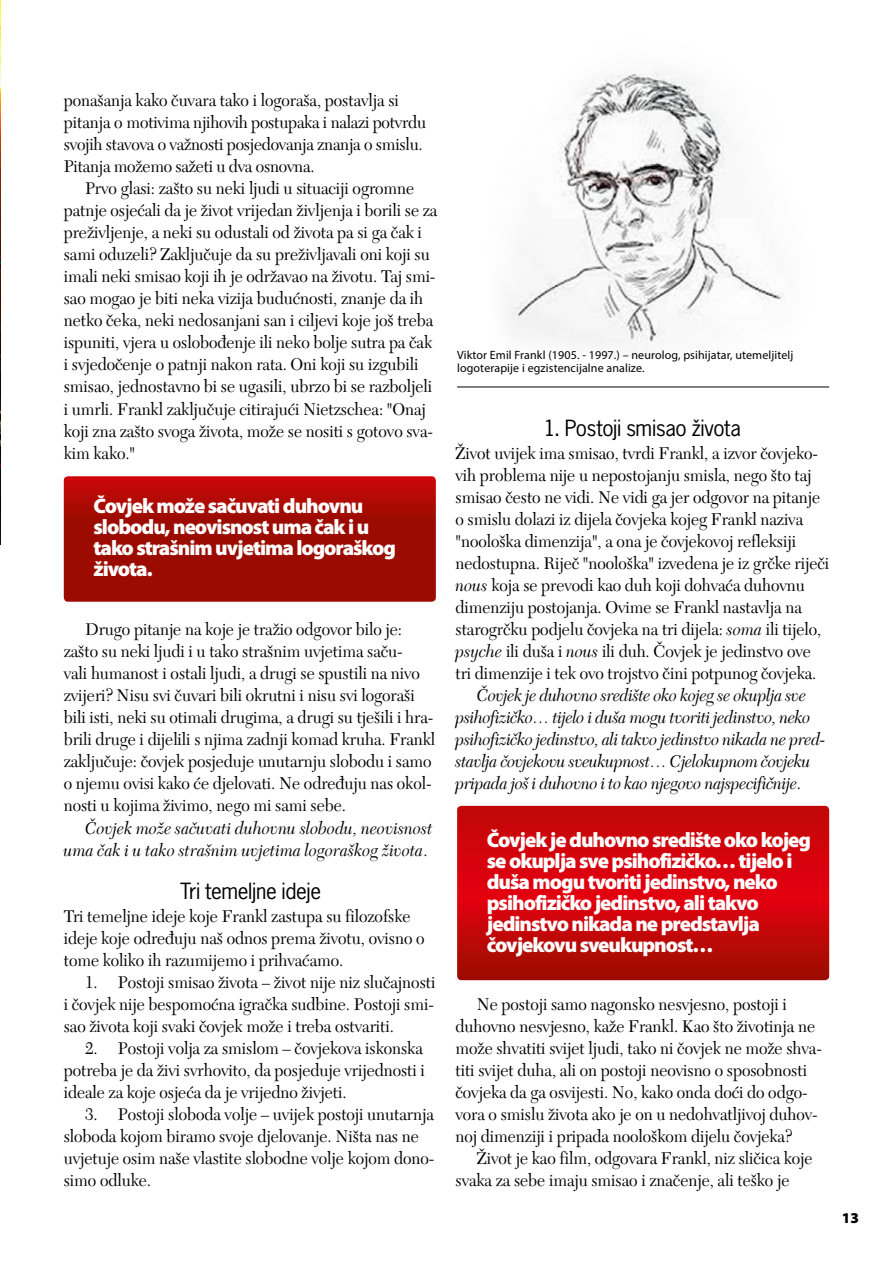
<style>
.page{position:relative;width:893px;height:1263px;background:#fff}
.page>*{position:absolute;margin:0;border:0;box-sizing:border-box;transform-origin:0 0}
.t1{font:900 21px/21px "Myriad Pro";letter-spacing:-.05em;color:#fff}
.t2{font:21px "News Gothic Std";letter-spacing:-.02em;color:#000}
.t3{font:17.7px/22px "New Caledonia LT Std";letter-spacing:-.005em;color:#000;scale:.95 1}
.t4{font:italic 17.7px/22px "New Caledonia LT Std";letter-spacing:-.02em;color:#000;text-align:right;scale:.95 1}
.t5{font:900 15px "Myriad Pro";color:#000}
.t6{font:12px/13.5px "Myriad Pro";letter-spacing:.01em;color:#000}
.s1{font-style:normal}
.s2{font-style:italic}
</style>
<div class="page">
<img style="left:0;top:0;width:1px;height:544px">
<hr style="left:0;top:201px;width:1px;height:239px;background:#c09a72">
<svg style="left:457px;top:806px;width:372px;height:174px;background:#c8050a"></svg>
<svg style="left:64px;top:476px;width:372px;height:126px;background:#a40b03"></svg>
<img style="left:509px;top:72px;width:274px;height:280px">
<hr style="left:457px;top:387px;width:372px;height:1px;background:#000">
<p class="t3" style="left:64px;top:89px;width:383px">ponašanja kako čuvara tako i logoraša, postavlja si pitanja o motivima njihovih postupaka i nalazi potvrdu svojih stavova o važnosti posjedovanja znanja o smislu.<br>Pitanja možemo sažeti u dva osnovna.</p>
<p class="t3" style="left:64px;top:178px;width:395px;text-indent:21px">Prvo glasi: zašto su neki ljudi u situaciji ogromne patnje osjećali da je život vrijedan življenja i borili se za preživljenje, a neki su odustali od života pa si ga čak i sami oduzeli? Zaključuje da su preživljavali oni koji su imali neki smisao koji ih je održavao na životu. Taj smi&shy;sao mogao je biti neka vizija budućnosti, znanje da ih netko čeka, neki nedosanjani san i ciljevi koje još treba ispuniti, vjera u oslobođenje ili neko bolje sutra pa čak i svjedočenje o patnji nakon rata. Oni koji su izgubili smisao, jednostavno bi se ugasili, ubrzo bi se razboljeli i umrli. Frankl zaključuje citirajući Nietzschea: "Onaj koji zna zašto svoga života, može se nositi s gotovo sva&shy;kim kako."</p>
<p class="t1" style="left:94px;top:495px;width:304px">Čovjek može sačuvati duhovnu slobodu, neovisnost uma čak i u tako strašnim uvjetima logoraškog života.</p>
<p class="t3" style="left:64px;top:618px;width:392px;text-indent:21px">Drugo pitanje na koje je tražio odgovor bilo je: zašto su neki ljudi i u tako strašnim uvjetima saču-<br>vali humanost i ostali ljudi, a drugi se spustili na nivo zvijeri? Nisu svi čuvari bili okrutni i nisu svi logoraši bili isti, neki su otimali drugima, a drugi su tješili i hra&shy;brili druge i dijelili s njima zadnji komad kruha. Frankl zaključuje: čovjek posjeduje unutarnju slobodu i samo o njemu ovisi kako će djelovati. Ne određuju nas okol&shy;nosti u kojima živimo, nego mi sami sebe.</p>
<p class="t4" style="left:64px;top:817px;width:390px">Čovjek može sačuvati duhovnu slobodu, neovisnost uma čak i u tako strašnim uvjetima logoraškog života<span class="s1">.</span></p>
<p class="t2" style="left:180px;top:877px;width:143px">Tri temeljne ideje</p>
<p class="t3" style="left:64px;top:905px;width:381px">Tri temeljne ideje koje Frankl zastupa su filozofske ideje koje određuju naš odnos prema životu, ovisno o tome koliko ih razumijemo i prihvaćamo.</p>
<p class="t3" style="left:64px;top:971px;width:393px;text-align:justify;text-indent:21px">1. Postoji smisao života – život nije niz slučajnosti i čovjek nije bespomoćna igračka sudbine. Postoji smi&shy;sao života koji svaki čovjek može i treba ostvariti.</p>
<p class="t3" style="left:64px;top:1037px;width:382px;text-align:justify;text-indent:21px">2. Postoji volja za smislom – čovjekova iskonska potreba je da živi svrhovito, da posjeduje vrijednosti i ideale za koje osjeća da je vrijedno živjeti.</p>
<p class="t3" style="left:64px;top:1104px;width:392px;text-indent:21px">3. Postoji sloboda volje – uvijek postoji unutarnja sloboda kojom biramo svoje djelovanje. Ništa nas ne uvjetuje osim naše vlastite slobodne volje kojom dono&shy;simo odluke.</p>
<p class="t6" style="left:457px;top:348px;width:338px">Viktor Emil Frankl (1905. - 1997.) – neurolog, psihijatar, utemeljitelj logoterapije i egzistencijalne analize.</p>
<p class="t2" style="left:544px;top:414px;width:199px">1. Postoji smisao života</p>
<p class="t3" style="left:455px;top:442px;width:395px">Život uvijek ima smisao, tvrdi Frankl, a izvor čovjeko&shy;vih problema nije u nepostojanju smisla, nego što taj smisao često ne vidi. Ne vidi ga jer odgovor na pitanje o smislu dolazi iz dijela čovjeka kojeg Frankl naziva "noološka dimenzija", a ona je čovjekovoj refleksiji nedostupna. Riječ "noološka" izvedena je iz grčke riječi <span class="s2">nous</span> koja se prevodi kao duh koji dohvaća duhovnu dimenziju postojanja. Ovime se Frankl nastavlja na starogrčku podjelu čovjeka na tri dijela: <span class="s2">soma</span> ili tijelo, <span class="s2">psyche</span> ili duša i <span class="s2">nous</span> ili duh. Čovjek je jedinstvo ove tri dimenzije i tek ovo trojstvo čini potpunog čovjeka.</p>
<p class="t4" style="left:455px;top:685px;width:391px;text-align:left;text-indent:21px">Čovjek je duhovno središte oko kojeg se okuplja sve psihofizičko… tijelo i duša mogu tvoriti jedinstvo, neko psihofizičko jedinstvo, ali takvo jedinstvo nikada ne pred&shy;stavlja čovjekovu sveukupnost… Cjelokupnom čovjeku pripada još i duhovno i to kao njegovo najspecifičnije<span class="s1">.</span></p>
<p class="t1" style="left:487px;top:829px;width:326px">Čovjek je duhovno središte oko kojeg se okuplja sve psihofizičko… tijelo i duša mogu tvoriti jedinstvo, neko psihofizičko jedinstvo, ali takvo jedinstvo nikada ne predstavlja čovjekovu sveukupnost…</p>
<p class="t3" style="left:455px;top:993px;width:387px;text-indent:21px">Ne postoji samo nagonsko nesvjesno, postoji i duhovno nesvjesno, kaže Frankl. Kao što životinja ne može shvatiti svijet ljudi, tako ni čovjek ne može shva&shy;titi svijet duha, ali on postoji neovisno o sposobnosti čovjeka da ga osvijesti. No, kako onda doći do odgo&shy;vora o smislu života ako je on u nedohvatljivoj duhov&shy;noj dimenziji i pripada noološkom dijelu čovjeka?</p>
<p class="t3" style="left:455px;top:1148px;width:377px;text-indent:21px">Život je kao film, odgovara Frankl, niz sličica koje svaka za sebe imaju smisao i značenje, ali teško je</p>
<p class="t5" style="left:842px;top:1208px;width:19px">13</p>
</div>
